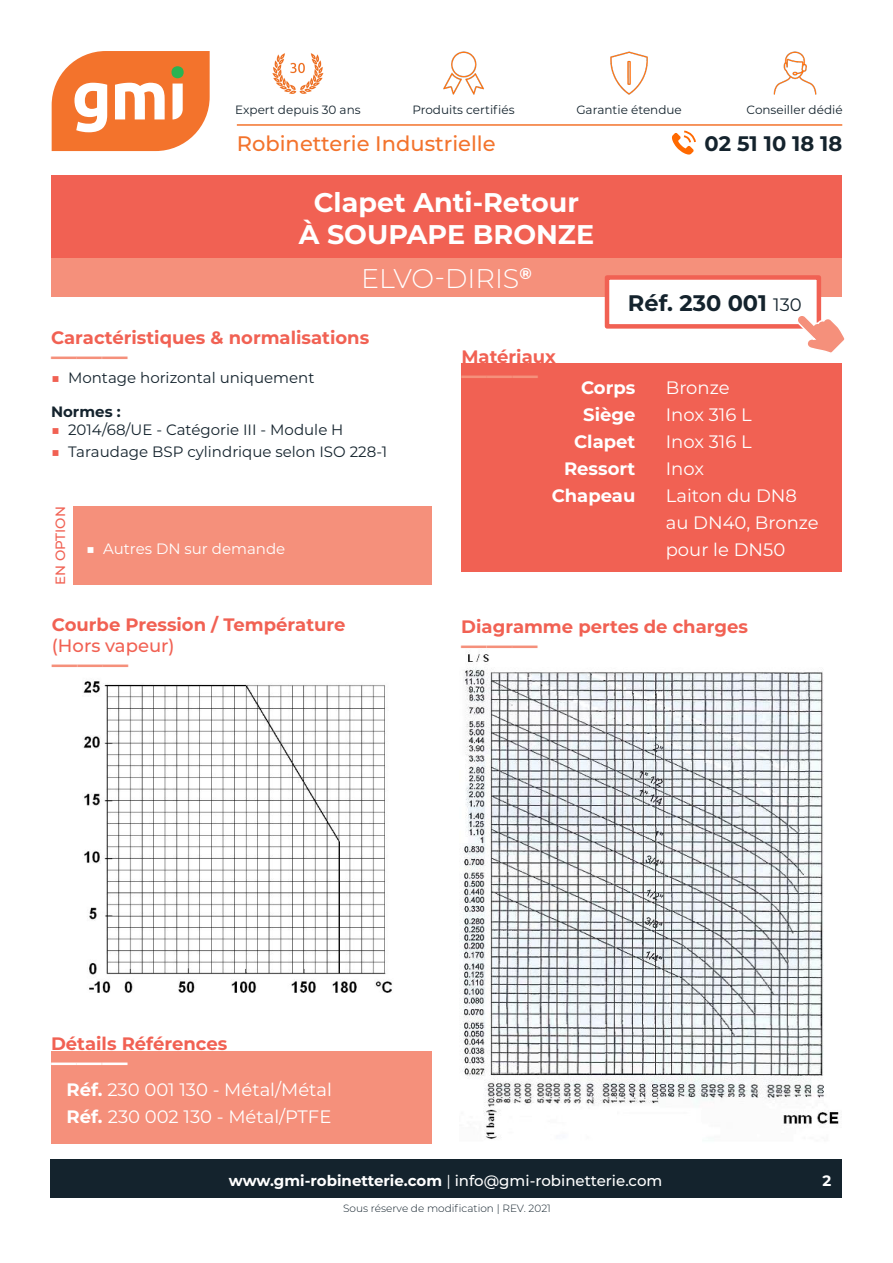
<style>
.page{position:relative;width:893px;height:1263px;background:#fff}
.page>*{position:absolute;margin:0;border:0;box-sizing:border-box;transform-origin:0 0}
.TITRE_Fiche_produit{font:700 27px "Montserrat";color:#fff}
.TITRE_Fiche_produit-2{font:300 27px "Montserrat";color:#fff}
.SOULIGNEMENT_SOUS-TI{font:700 25.5px "Montserrat";color:#f5907b}
.SOULIGNEMENT_SOUS-TI-2{font:700 25.5px "Montserrat";color:#fff}
.RÉFÉRENCE{font:700 22.5px "Montserrat";color:#14232d}
.t1{font:500 21px "Montserrat";color:#f3732c}
.t2{font:700 21px "Montserrat";color:#14232d}
.TEXTE_BLANC_COMME_MA{font:18px/27px "Montserrat";color:#fff}
.SOUS-TITRE{font:700 18px "Montserrat";color:#f16153}
.ÉLÉMENTS_MATÉRIAUX{font:700 18px "Montserrat";color:#fff}
.SOUS-TITRE-2{font:500 18px "Montserrat";color:#f16153}
.t3{font:15px "Montserrat";color:#14232d}
.t4{font:500 15px "Montserrat";color:#fff}
.t5{font:15px "Montserrat";color:#fff}
.TEXTE{font:700 15px "Montserrat";color:#14232d}
.t6{font:700 15px "Montserrat";color:#fff}
.t7{font:500 13.5px "Montserrat";color:#f16153}
.t8{font:12px "Montserrat";color:#14232d}
.NOTE_BAS_DE_PAGE{font:300 10.5px "Montserrat";color:#14232d}
.s1{font-weight:400;font-size:18px}
.s2{font-weight:500;color:#f16153}
.s3{font-weight:500}
.s4{font-weight:700}
.s5{font-weight:400}
</style>
<div class="page">
<div style="left:52px;top:175px;width:790px;height:83px;background:#f16153"></div>
<div style="left:52px;top:258px;width:790px;height:39px;background:#f5907b"></div>
<div style="left:605px;top:275px;width:216px;height:54px;background:#fff;border:4px solid #f16153"></div>
<div style="left:50px;top:1160px;width:792px;height:38px;background:#14232d"></div>
<svg style="left:52px;top:51px;width:158px;height:100px"></svg>
<hr style="left:237px;top:124px;width:605px;height:2px;background:#f3732c">
<img style="left:443px;top:51px;width:41px;height:44px">
<img style="left:610px;top:51px;width:38px;height:44px">
<img style="left:773px;top:51px;width:44px;height:44px">
<svg style="left:672px;top:131px;width:24px;height:24px"></svg>
<svg style="left:795px;top:313px;width:50px;height:40px"></svg>
<img style="left:272px;top:53px;width:52px;height:41px">
<div style="left:461px;top:364px;width:381px;height:208px;background:#f16153"></div>
<div style="left:51px;top:1051px;width:381px;height:93px;background:#f5907b"></div>
<img style="left:83px;top:681px;width:309px;height:312px">
<img style="left:461px;top:652px;width:378px;height:487px">
<div style="left:73px;top:506px;width:359px;height:79px;background:#f5907b"></div>
<p class="t8" style="left:235px;top:101px;width:127px">Expert depuis 30 ans</p>
<p class="t8" style="left:412px;top:101px;width:104px">Produits certifiés</p>
<p class="t8" style="left:576px;top:101px;width:107px">Garantie étendue</p>
<p class="t8" style="left:747px;top:101px;width:98px">Conseiller dédié</p>
<p class="t1" style="left:237px;top:129px;width:260px">Robinetterie Industrielle</p>
<p class="TITRE_Fiche_produit" style="left:314px;top:183px;width:267px">Clapet Anti-Retour</p>
<p class="TITRE_Fiche_produit" style="left:299px;top:215px;width:297px">À SOUPAPE BRONZE</p>
<p class="TITRE_Fiche_produit-2" style="left:361px;top:260px;width:172px">ELVO-DIRIS<sup>®</sup></p>
<p class="t2" style="left:705px;top:129px;width:139px">02 51 10 18 18</p>
<p class="RÉFÉRENCE" style="left:628px;top:287px;width:175px">Réf. 230 001 <span class="s1">130</span></p>
<p class="SOUS-TITRE" style="left:51px;top:325px;width:320px">Caractéristiques &amp; normalisations</p>
<p class="SOULIGNEMENT_SOUS-TI" style="left:51px;top:338px;width:78px">――—</p>
<p class="t3" style="left:51px;top:368px;width:265px"><span class="s2">■</span> Montage horizontal uniquement</p>
<p class="TEXTE" style="left:51px;top:400px;width:71px">Normes :</p>
<p class="t3" style="left:51px;top:419px;width:294px"><span class="s2">■</span> 2014/68/UE - Catégorie III - Module H</p>
<p class="t3" style="left:51px;top:441px;width:338px"><span class="s2">■</span> Taraudage BSP cylindrique selon ISO 228-1</p>
<p class="t7" style="left:51px;top:585px;width:80px;rotate:-90deg">EN OPTION</p>
<p class="t5" style="left:86px;top:538px;width:201px"><span class="s3">■</span> Autres DN sur demande</p>
<p class="SOUS-TITRE" style="left:52px;top:611px;width:295px">Courbe Pression / Température</p>
<p class="SOUS-TITRE-2" style="left:52px;top:633px;width:124px">(Hors vapeur)</p>
<p class="SOULIGNEMENT_SOUS-TI" style="left:52px;top:645px;width:78px">――—</p>
<p class="SOUS-TITRE" style="left:461px;top:344px;width:96px">Matériaux</p>
<p class="SOULIGNEMENT_SOUS-TI" style="left:461px;top:357px;width:78px">――—</p>
<p class="ÉLÉMENTS_MATÉRIAUX" style="left:581px;top:375px;width:56px">Corps</p>
<p class="ÉLÉMENTS_MATÉRIAUX" style="left:583px;top:402px;width:54px">Siège</p>
<p class="ÉLÉMENTS_MATÉRIAUX" style="left:574px;top:429px;width:63px">Clapet</p>
<p class="ÉLÉMENTS_MATÉRIAUX" style="left:564px;top:456px;width:73px">Ressort</p>
<p class="ÉLÉMENTS_MATÉRIAUX" style="left:552px;top:483px;width:85px">Chapeau</p>
<p class="TEXTE_BLANC_COMME_MA" style="left:666px;top:374px;width:65px">Bronze</p>
<p class="TEXTE_BLANC_COMME_MA" style="left:666px;top:401px;width:87px">Inox 316 L</p>
<p class="TEXTE_BLANC_COMME_MA" style="left:666px;top:428px;width:87px">Inox 316 L</p>
<p class="TEXTE_BLANC_COMME_MA" style="left:666px;top:455px;width:40px">Inox</p>
<p class="TEXTE_BLANC_COMME_MA" style="left:666px;top:482px;width:155px">Laiton du DN8 au DN40, Bronze pour le DN50</p>
<p class="SOUS-TITRE" style="left:461px;top:613px;width:288px">Diagramme pertes de charges</p>
<p class="SOULIGNEMENT_SOUS-TI" style="left:461px;top:626px;width:78px">――—</p>
<p class="SOUS-TITRE" style="left:51px;top:1031px;width:178px">Détails Références</p>
<p class="SOULIGNEMENT_SOUS-TI-2" style="left:51px;top:1044px;width:78px">――—</p>
<p class="TEXTE_BLANC_COMME_MA" style="left:67px;top:1075px;width:267px"><span class="s4">Réf.</span> 230 001 130 - Métal/Métal</p>
<p class="TEXTE_BLANC_COMME_MA" style="left:67px;top:1102px;width:266px"><span class="s4">Réf.</span> 230 002 130 - Métal/PTFE</p>
<p class="t4" style="left:229px;top:1170px;width:435px"><span class="s4">www.gmi-robinetterie.com</span> <span class="s5">|</span> info@gmi-robinetterie.com</p>
<p class="t6" style="left:822px;top:1170px;width:10px">2</p>
<p class="NOTE_BAS_DE_PAGE" style="left:343px;top:1201px;width:209px">Sous réserve de modification | REV. 2021</p>
</div>
